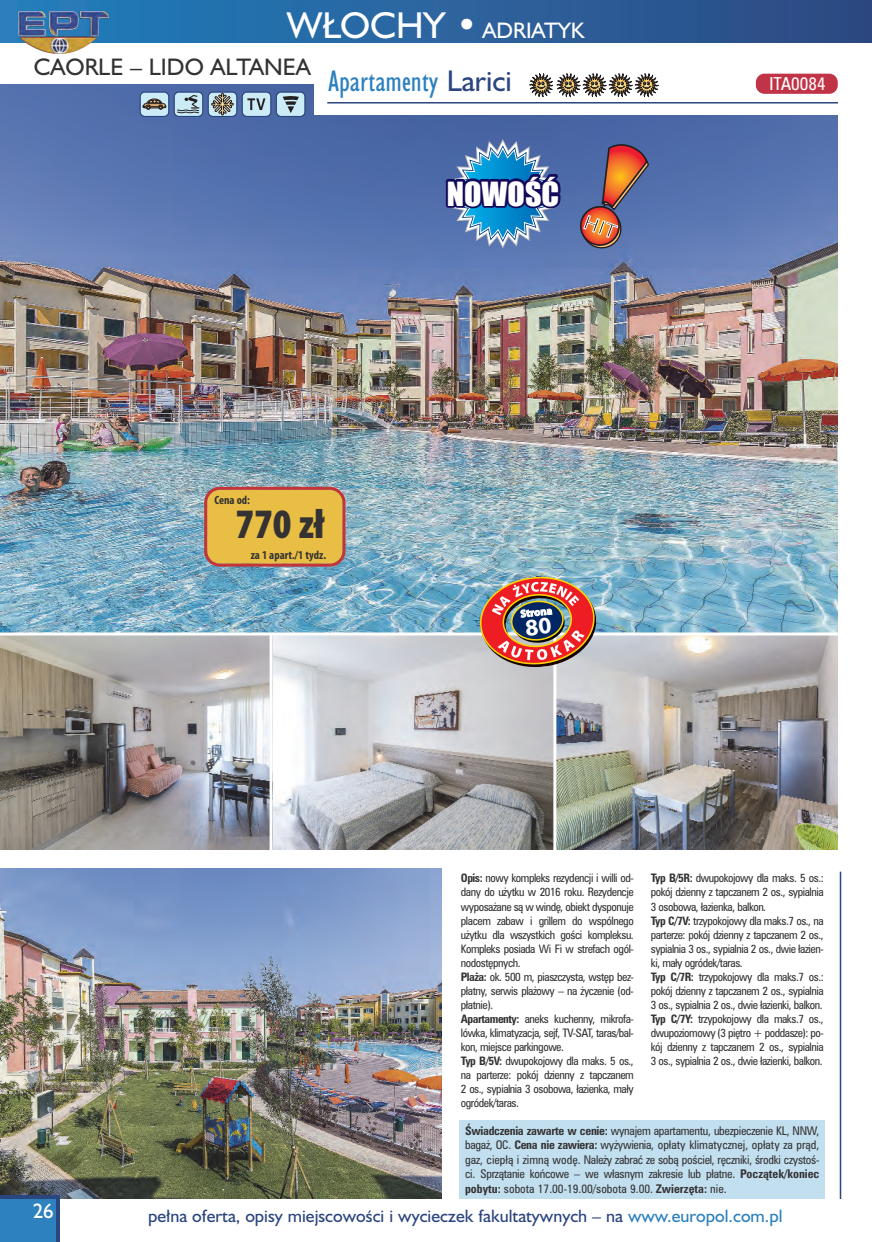
<style>
.page{position:relative;width:872px;height:1242px;background:#fff}
.page>*{position:absolute;margin:0;border:0;box-sizing:border-box;transform-origin:0 0}
.t1{font:900 condensed 42px "Myriad Pro";color:#343233}
.t2{font:30.75px "Impact";color:#fff;scale:1.04 1}
.t3{font:30px "Humanst 521 Cn EU Normal";color:#2c81be}
.t4{font:24px "Humanist 521 PL";color:#343233}
.t5{font:22.5px "Humanist 521 PL";color:#fff}
.t6{font:21px "Humanist 521 PL";color:#fff}
.t7{font:18px "Humanist 521 PL";color:#2b467e}
.t8{font:condensed 17.85px "Zurich PL";color:#fff}
.t9{font:condensed 12px/14.4px "Zurich PL";letter-spacing:-.025em;color:#343233;text-align:justify}
.t10{font:700 condensed 12px "Myriad Pro";color:#343233}
.t11{font:condensed 11.7px/14.1px "Zurich PL";letter-spacing:-.04em;color:#343233}
.s1{font-size:37.5px}
.s2{font-family:"Humanist 521 PL";color:#2b467e}
.s3{font-weight:700}
.s4{color:#2c81be}
</style>
<div class="page">
<img style="left:0;top:85px;width:838px;height:547px">
<div style="left:314px;top:51px;width:548px;height:63px;background:#fff"></div>
<hr style="left:839px;top:871px;width:2px;height:328px;background:#2b467e">
<hr style="left:327px;top:102px;width:511px;height:1px;background:#2b467e">
<svg style="left:529px;top:73px;width:129px;height:31px"></svg>
<div style="left:756px;top:74px;width:81px;height:20px;background:#c13346;border-radius:9px"></div>
<div style="left:0;top:0;width:872px;height:43px;background:linear-gradient(to right,#2380bd,#2e4982)"></div>
<img style="left:18px;top:11px;width:91px;height:43px">
<div style="left:459px;top:1120px;width:366px;height:79px;background:#c2dfef"></div>
<img style="left:0;top:868px;width:441px;height:330px">
<div style="left:0;top:1195px;width:60px;height:47px;background:#2b467e"></div>
<div style="left:0;top:1199px;width:55px;height:43px;background:#2c81be"></div>
<svg style="left:204px;top:487px;width:141px;height:79px;background:#e1b045"></svg>
<img style="left:0;top:635px;width:838px;height:214px">
<hr style="left:269px;top:634px;width:3px;height:217px;background:#fff">
<hr style="left:553px;top:634px;width:3px;height:217px;background:#fff">
<svg style="left:140px;top:91px;width:165px;height:26px;background:#8ca3b8"></svg>
<svg style="left:578px;top:139px;width:71px;height:111px;background:#83687a"></svg>
<svg style="left:449px;top:139px;width:107px;height:109px;background:#4890c4"></svg>
<img style="left:478px;top:575px;width:119px;height:94px">
<h3 class="t5" style="left:287px;top:22px;width:299px"><span class="s1">W¸OCHY •</span> ADRIATYK</h3>
<h3 class="t4" style="left:34px;top:59px;width:278px">CAORLE – LIDO ALTANEA</h3>
<h3 class="t3" style="left:328px;top:71px;width:185px">Apartamenty <span class="s2">Larici</span></h3>
<h2 class="t2" style="left:447px;top:184px;width:110px">NOWOŚĆ</h2>
<p class="t10" style="left:214px;top:495px;width:37px">Cena od:</p>
<h1 class="t1" style="left:235px;top:499px;width:90px">770 zł</h1>
<p class="t10" style="left:251px;top:551px;width:77px">za 1 apart./1 tydz.</p>
<h3 class="t8" style="left:769px;top:77px;width:58px">ITA0084</h3>
<p class="t11" style="left:461px;top:872px;width:174px"><span class="s3">Opis:</span> nowy kompleks rezydencji i willi od - dany do u˝ytku w 2016 roku. Rezydencje wyposa˝ane sà w wind´, obiekt dysponuje placem zabaw i grillem do wspólnego u˝ytku dla wszystkich goÊci kompleksu.<br>Kompleks posiada Wi Fi w strefach ogól&shy;nodost´pnych.<br><span class="s3">Pla˝a:</span> ok. 500 m, piaszczysta, wst´p bez - płatny, serwis pla˝owy – na ˝yczenie (od - pła tnie).<br><span class="s3">Apartamenty:</span> aneks kuchenny, mikrofa - lówka, klimatyzacja, sejf, TV-SAT, taras /bal - kon, miejsce parkingowe.<br><span class="s3">Typ B/5V:</span> dwupokojowy dla maks. 5 os., na parterze: pokój dzienny z tap cza nem 2 os., sypialnia 3 osobowa, łazienka, mały ogródek/taras.</p>
<p class="t11" style="left:651px;top:872px;width:174px"><span class="s3">Typ B/5R:</span> dwupokojowy dla maks. 5 os.: pokój dzienny z tapczanem 2 os., sypialnia 3 osobowa, łazienka, balkon.<br><span class="s3">Typ C/7V:</span> trzypokojowy dla maks.7 os., na parterze: pokój dzienny z tapczanem 2 os., sypialnia 3 os., sypialnia 2 os., dwie łazien&shy;ki, mały ogródek/taras.<br><span class="s3">Typ C/7R:</span> trzypokojowy dla maks.7 os.: pokój dzienny z tapczanem 2 os., sypialnia 3 os., sypialnia 2 os., dwie łazienki, balkon.<br><span class="s3">Typ C/7Y:</span> trzypokojowy dla maks.7 os., dwu poziomowy (3 pi´tro + poddasze): po - kój dzienny z tapczanem 2 os., sypialnia 3 os., sypialnia 2 os., dwie łazienki, balkon.</p>
<h3 class="t6" style="left:33px;top:1204px;width:23px">26</h3>
<p class="t9" style="left:465px;top:1124px;width:356px"><span class="s3">Âwiadczenia zawarte w cenie:</span> wynajem apartamentu, ubezpieczenie KL, NNW, baga˝, OC. <span class="s3">Cena nie zawiera:</span> wy˝ywienia, opłaty klimatycznej, opłaty za pràd, gaz, ciepłà i zimnà wod´. Nale˝y zabraç ze sobà poÊciel, r´czniki, Êrodki czystoÊ&shy;ci. Sprzàtanie koƒcowe – we własnym zakresie lub płatne. <span class="s3">Poczàtek/koniec pobytu:</span> sobota 17.00-19.00/sobota 9.00. <span class="s3">Zwierz´ta:</span> nie.</p>
<h3 class="t7" style="left:148px;top:1209px;width:636px">pe∏na oferta, opisy miejscowoÊci i wycieczek fakultatywnych – na <span class="s4">www.europol.com.pl</span></h3>
</div>
